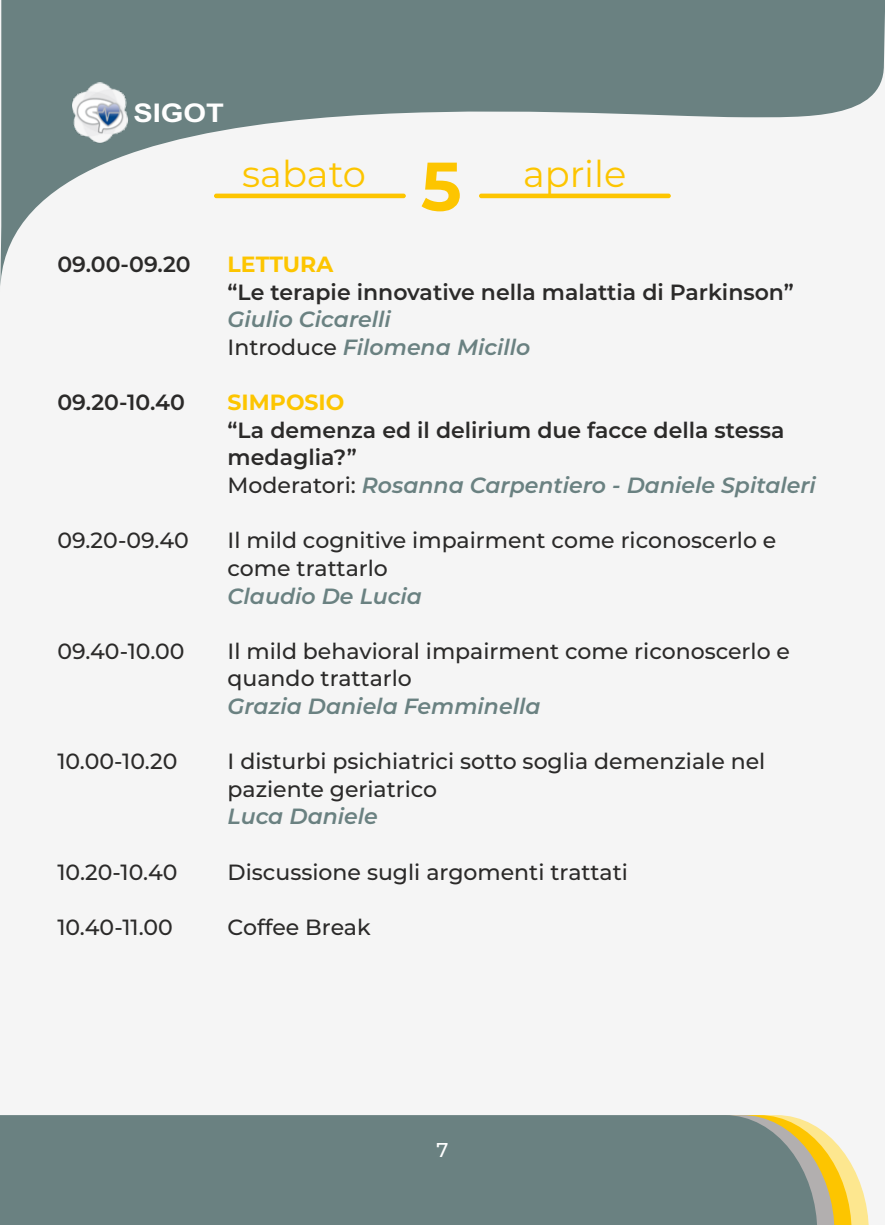
<style>
.page{position:relative;width:885px;height:1225px;background:#fff}
.page>*{position:absolute;margin:0;border:0;box-sizing:border-box;transform-origin:0 0}
.t1{font:700 68.4px "Montserrat";color:#fdc500}
.t2{font:36.8px "Montserrat";color:#fdc500}
.t3{font:700 25.8px "Arial";color:#fefefe;scale:1.13 1}
.t4{font:500 22px/27.6px "Montserrat";color:#2b2a29}
.t5{font:italic 600 22px/27.6px "Montserrat";color:#6a8181}
.t6{font:600 22px "Montserrat";color:#2b2a29}
.t7{font:700 22px "Montserrat";color:#fdc500}
.t8{font:500 20px "Montserrat";color:#fefefe}
.s1{font-weight:500;font-style:normal;color:#2b2a29}
</style>
<div class="page">
<div style="left:0;top:0;width:884px;height:1225px;background:#f5f5f5"></div>
<svg style="left:0;top:0;width:884px;height:286px"></svg>
<svg style="left:817px;top:1127px;width:51px;height:98px"></svg>
<div style="left:0;top:1115px;width:817px;height:110px;background:#6a8181"></div>
<img style="left:71px;top:80px;width:59px;height:65px">
<hr style="left:479px;top:194px;width:191px;height:4px;background:#fdc500;border-radius:2px">
<hr style="left:214px;top:194px;width:192px;height:4px;background:#fdc500;border-radius:2px">
<p class="t3" style="left:133px;top:103px;width:82px">SIGOT</p>
<h2 class="t2" style="left:242px;top:152px;width:125px">sabato</h2>
<h2 class="t2" style="left:523px;top:152px;width:105px">aprile</h2>
<h1 class="t1" style="left:421px;top:144px;width:42px">5</h1>
<p class="t6" style="left:57px;top:251px;width:135px">09.00-09.20</p>
<p class="t7" style="left:227px;top:251px;width:107px">LETTURA</p>
<p class="t6" style="left:227px;top:278px;width:567px">“Le terapie innovative nella malattia di Parkinson”</p>
<p class="t5" style="left:227px;top:306px;width:304px">Giulio Cicarelli<br><span class="s1">Introduce</span> Filomena Micillo</p>
<p class="t6" style="left:57px;top:389px;width:129px">09.20-10.40</p>
<p class="t7" style="left:227px;top:389px;width:118px">SIMPOSIO</p>
<p class="t6" style="left:227px;top:416px;width:558px">“La demenza ed il delirium due facce della stessa</p>
<p class="t6" style="left:227px;top:444px;width:131px">medaglia?”</p>
<p class="t5" style="left:227px;top:471px;width:589px"><span class="s1">Moderatori:</span> Rosanna Carpentiero - Daniele Spitaleri</p>
<p class="t4" style="left:57px;top:526px;width:133px">09.20-09.40</p>
<p class="t4" style="left:227px;top:526px;width:550px">Il mild cognitive impairment come riconoscerlo e come trattarlo</p>
<p class="t5" style="left:227px;top:582px;width:196px">Claudio De Lucia</p>
<p class="t4" style="left:57px;top:637px;width:128px">09.40-10.00</p>
<p class="t4" style="left:227px;top:637px;width:564px">Il mild behavioral impairment come riconoscerlo e quando trattarlo</p>
<p class="t5" style="left:227px;top:692px;width:314px">Grazia Daniela Femminella</p>
<p class="t4" style="left:57px;top:747px;width:121px">10.00-10.20</p>
<p class="t4" style="left:227px;top:747px;width:539px">I disturbi psichiatrici sotto soglia demenziale nel</p>
<p class="t4" style="left:227px;top:775px;width:211px">paziente geriatrico</p>
<p class="t5" style="left:227px;top:802px;width:152px">Luca Daniele</p>
<p class="t4" style="left:57px;top:858px;width:121px">10.20-10.40</p>
<p class="t4" style="left:227px;top:858px;width:402px">Discussione sugli argomenti trattati</p>
<p class="t4" style="left:57px;top:913px;width:117px">10.40-11.00</p>
<p class="t4" style="left:227px;top:913px;width:144px">Coffee Break</p>
<p class="t8" style="left:436px;top:1138px;width:13px">7</p>
</div>
